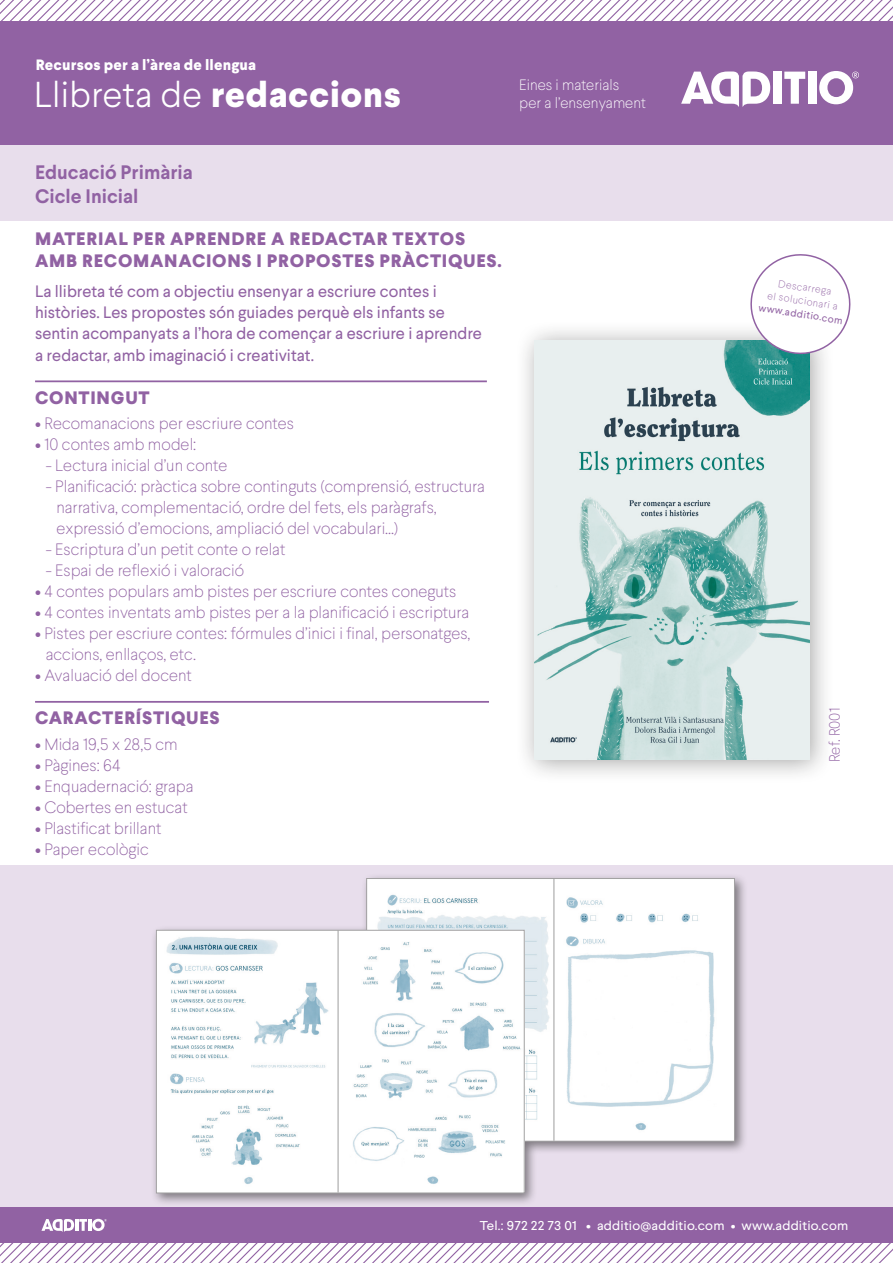
<style>
.page{position:relative;width:893px;height:1263px;background:#fff}
.page>*{position:absolute;margin:0;border:0;box-sizing:border-box;transform-origin:0 0}
.t1{font:300 36px "Larsseit";letter-spacing:.01em;color:#fff}
.t2{font:700 19.5px "Larsseit";color:#9162a3}
.t3{font:800 18px "Larsseit";letter-spacing:.04em;color:#9162a3}
.t4{font:100 16.5px/21px "Larsseit";color:#9162a3}
.t5{font:16.5px/21.1px "Larsseit";color:#9162a3}
.t6{font:100 15px "Larsseit";color:#fff}
.t7{font:800 15px "Larsseit";letter-spacing:.01em;color:#fff}
.t8{font:100 15px "Larsseit";color:#9162a3}
.t9{font:12.9px "Larsseit";letter-spacing:.015em;color:#fff;scale:1.05 1}
.t10{font:100 10.2px "Larsseit";color:#9162a3}
.t11{font:10.2px "Larsseit";color:#9162a3}
.s1{font-weight:800}
</style>
<div class="page">
<div style="left:0;top:865px;width:893px;height:352px;background:#e8deec"></div>
<div style="left:1px;top:145px;width:892px;height:76px;background:#e8deec"></div>
<div style="left:514px;top:320px;width:321px;height:465px;background:#1d1d1c;opacity:.4"></div>
<img style="left:534px;top:340px;width:275px;height:419px">
<div style="left:0;top:1207px;width:893px;height:35px;background:#9162a3"></div>
<svg style="left:41px;top:1219px;width:66px;height:13px"></svg>
<div style="left:0;top:21px;width:893px;height:124px;background:#9162a3"></div>
<svg style="left:0;top:0;width:893px;height:21px"></svg>
<svg style="left:0;top:1242px;width:893px;height:21px"></svg>
<hr style="left:35px;top:380px;width:452px;height:2px;background:#9162a3">
<hr style="left:35px;top:701px;width:454px;height:2px;background:#9162a3">
<div style="left:151px;top:873px;width:597px;height:333px;background:#1d1d1c;opacity:.53"></div>
<div style="left:367px;top:878px;width:367px;height:263px;background:#fff"></div>
<img style="left:374px;top:885px;width:341px;height:253px">
<hr style="left:554px;top:879px;width:1px;height:262px;background:#9d9d9d">
<img style="left:158px;top:932px;width:365px;height:259px">
<div style="left:156px;top:930px;width:369px;height:263px;border:1px solid #a2a1a2"></div>
<hr style="left:338px;top:930px;width:1px;height:262px;background:#9d9d9d">
<div style="left:773px;top:72px;width:8px;height:32px;background:#fff"></div>
<svg style="left:784px;top:72px;width:21px;height:32px"></svg>
<div style="left:808px;top:72px;width:8px;height:32px;background:#fff"></div>
<svg style="left:819px;top:71px;width:40px;height:33px"></svg>
<svg style="left:681px;top:71px;width:89px;height:36px"></svg>
<svg style="left:746px;top:254px;width:105px;height:103px"></svg>
<p class="t7" style="left:36px;top:54px;width:222px">Recursos per a l’àrea de llengua</p>
<p class="t1" style="left:34px;top:72px;width:368px">Llibreta de <span class="s1">redaccions</span></p>
<p class="t6" style="left:519px;top:75px;width:102px">Eines i materials</p>
<p class="t6" style="left:519px;top:93px;width:128px">per a l’ensenyament</p>
<p class="t2" style="left:35px;top:160px;width:159px">Educació Primària</p>
<p class="t2" style="left:35px;top:183px;width:105px">Cicle Inicial</p>
<p class="t3" style="left:35px;top:227px;width:432px">MATERIAL PER APRENDRE A REDACTAR TEXTOS</p>
<p class="t3" style="left:35px;top:249px;width:468px">AMB RECOMANACIONS I PROPOSTES PRÀCTIQUES.</p>
<p class="t5" style="left:35px;top:281px;width:448px">La llibreta té com a objectiu ensenyar a escriure contes i històries. Les propostes són guiades perquè els infants se sentin acompanyats a l’hora de començar a escriure i aprendre a redactar, amb imaginació i creativitat.</p>
<p class="t3" style="left:35px;top:386px;width:116px">CONTINGUT</p>
<p class="t4" style="left:35px;top:413px;width:261px">• Recomanacions per escriure contes</p>
<p class="t4" style="left:35px;top:434px;width:163px">• 10 contes amb model:</p>
<p class="t4" style="left:46px;top:455px;width:183px">- Lectura inicial d’un conte</p>
<p class="t4" style="left:56px;top:476px;width:430px;text-indent:-11px">- Planificació: pràctica sobre continguts (comprensió, estructura narrativa, complementació, ordre del fets, els paràgrafs,</p>
<p class="t4" style="left:56px;top:518px;width:344px">expressió d’emocions, ampliació del vocabulari...)</p>
<p class="t4" style="left:46px;top:539px;width:241px">- Escriptura d’un petit conte o relat</p>
<p class="t4" style="left:46px;top:560px;width:200px">- Espai de reflexió i valoració</p>
<p class="t4" style="left:35px;top:581px;width:423px">• 4 contes populars amb pistes per escriure contes coneguts</p>
<p class="t4" style="left:35px;top:602px;width:436px">• 4 contes inventats amb pistes per a la planificació i escriptura</p>
<p class="t4" style="left:46px;top:623px;width:426px;text-indent:-11px">• Pistes per escriure contes: fórmules d’inici i final, personatges, accions, enllaços, etc.</p>
<p class="t4" style="left:35px;top:665px;width:158px">• Avaluació del docent</p>
<p class="t3" style="left:35px;top:706px;width:186px">CARACTERÍSTIQUES</p>
<p class="t4" style="left:35px;top:733px;width:144px">• Mida 19,5 x 28,5 cm</p>
<p class="t4" style="left:35px;top:754px;width:87px">• Pàgines: 64</p>
<p class="t4" style="left:35px;top:775px;width:160px">• Enquadernació: grapa</p>
<p class="t4" style="left:35px;top:796px;width:154px">• Cobertes en estucat</p>
<p class="t4" style="left:35px;top:817px;width:128px">• Plastificat brillant</p>
<p class="t4" style="left:35px;top:838px;width:115px">• Paper ecològic</p>
<p class="t10" style="left:779px;top:277px;width:55px;rotate:9deg">Descarrega</p>
<p class="t10" style="left:769px;top:289px;width:72px;rotate:9deg">el solucionari a</p>
<p class="t11" style="left:760px;top:301px;width:86px;rotate:9deg">www.additio.com</p>
<p class="t8" style="left:825px;top:762px;width:56px;rotate:-90deg">Ref. R001</p>
<p class="t9" style="left:480px;top:1217px;width:353px">Tel.: 972 22 73 01 • additio@additio.com • www.additio.com</p>
</div>
